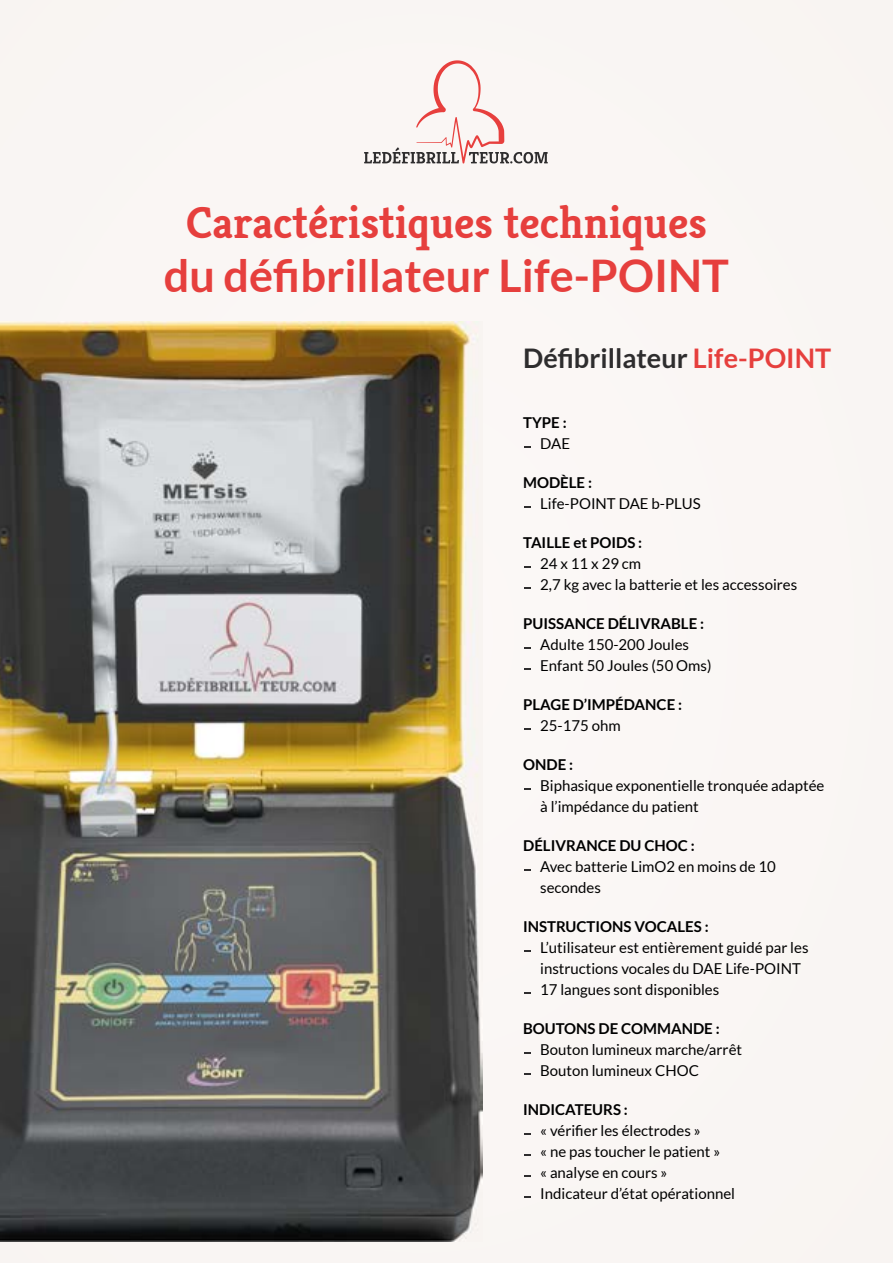
<style>
.page{position:relative;width:893px;height:1263px;background:#faf6f4}
.page>*{position:absolute;margin:0;border:0;box-sizing:border-box;transform-origin:0 0}
.t1{font:700 45px "Kreon";color:#e63f3d}
.t2{font:700 45px "Lato";color:#e63f3d}
.t3{font:700 27px "Lato";color:#2e2d2e}
.t4{font:15px/21px "Lato";color:#000}
.t5{font:700 15px "Lato";color:#000}
.s1{color:#e63f3d}
</style>
<div class="page">
<svg style="left:524px;top:446px;width:7px;height:2px"></svg>
<svg style="left:524px;top:506px;width:7px;height:2px"></svg>
<svg style="left:524px;top:566px;width:7px;height:2px"></svg>
<svg style="left:524px;top:587px;width:7px;height:2px"></svg>
<svg style="left:524px;top:647px;width:7px;height:2px"></svg>
<svg style="left:524px;top:668px;width:7px;height:2px"></svg>
<svg style="left:524px;top:788px;width:7px;height:2px"></svg>
<svg style="left:524px;top:869px;width:7px;height:2px"></svg>
<svg style="left:524px;top:950px;width:7px;height:2px"></svg>
<svg style="left:524px;top:992px;width:7px;height:2px"></svg>
<svg style="left:524px;top:1052px;width:7px;height:2px"></svg>
<svg style="left:524px;top:1073px;width:7px;height:2px"></svg>
<svg style="left:524px;top:1154px;width:7px;height:2px"></svg>
<svg style="left:524px;top:1175px;width:7px;height:2px"></svg>
<svg style="left:524px;top:1196px;width:7px;height:2px"></svg>
<svg style="left:364px;top:60px;width:184px;height:104px"></svg>
<img style="left:0;top:322px;width:483px;height:920px">
<h1 class="t1" style="left:186px;top:194px;width:522px">Caractéristiques techniques</h1>
<h1 class="t2" style="left:164px;top:250px;width:567px">du défibrillateur Life-POINT</h1>
<h2 class="t3" style="left:523px;top:343px;width:310px">Défibrillateur <span class="s1">Life-POINT</span></h2>
<p class="t5" style="left:523px;top:413px;width:45px">TYPE :</p>
<p class="t4" style="left:540px;top:432px;width:31px">DAE</p>
<p class="t5" style="left:523px;top:473px;width:70px">MODÈLE :</p>
<p class="t4" style="left:540px;top:492px;width:162px">Life-POINT DAE b-PLUS</p>
<p class="t5" style="left:523px;top:533px;width:121px">TAILLE et POIDS :</p>
<p class="t4" style="left:540px;top:552px;width:259px">24 x 11 x 29 cm<br>2,7 kg avec la batterie et les accessoires</p>
<p class="t5" style="left:523px;top:614px;width:182px">PUISSANCE DÉLIVRABLE :</p>
<p class="t4" style="left:540px;top:633px;width:173px">Adulte 150-200 Joules<br>Enfant 50 Joules (50 Oms)</p>
<p class="t5" style="left:523px;top:695px;width:160px">PLAGE D’IMPÉDANCE :</p>
<p class="t4" style="left:540px;top:714px;width:82px">25-175 ohm</p>
<p class="t5" style="left:523px;top:755px;width:51px">ONDE :</p>
<p class="t4" style="left:540px;top:774px;width:286px">Biphasique exponentielle tronquée adaptée à l’impédance du patient</p>
<p class="t5" style="left:523px;top:836px;width:173px">DÉLIVRANCE DU CHOC :</p>
<p class="t4" style="left:540px;top:855px;width:237px">Avec batterie LimO2 en moins de 10 secondes</p>
<p class="t5" style="left:523px;top:917px;width:187px">INSTRUCTIONS VOCALES :</p>
<p class="t4" style="left:540px;top:936px;width:270px">L’utilisateur est entièrement guidé par les instructions vocales du DAE Life-POINT<br>17 langues sont disponibles</p>
<p class="t5" style="left:523px;top:1019px;width:198px">BOUTONS DE COMMANDE :</p>
<p class="t4" style="left:540px;top:1038px;width:203px">Bouton lumineux marche/arrêt<br>Bouton lumineux CHOC</p>
<p class="t5" style="left:523px;top:1100px;width:106px">INDICATEURS :</p>
<p class="t4" style="left:540px;top:1119px;width:196px">« vérifier les électrodes »<br>« ne pas toucher le patient »<br>« analyse en cours »<br>Indicateur d’état opérationnel</p>
</div>
